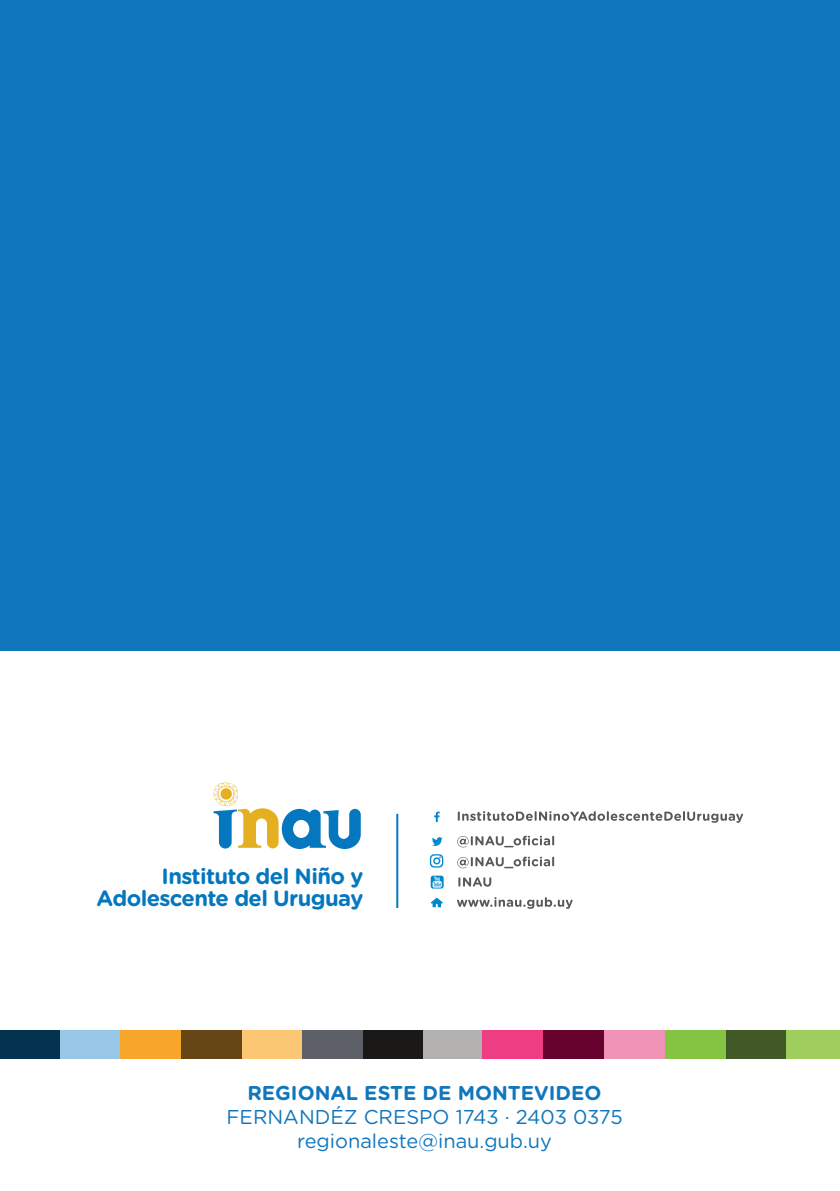
<style>
.page{position:relative;width:840px;height:1191px;background:#fff}
.page>*{position:absolute;margin:0;border:0;box-sizing:border-box;transform-origin:0 0}
.t1{font:700 22px/22px "Gotham Rounded";letter-spacing:-.03em;color:#0577be;text-align:right}
.t2{font:20px/24px "Gotham Rounded";color:#1076bd;text-align:center}
.t3{font:700 20px "Gotham Rounded";color:#1076bd}
</style>
<div class="page">
<svg style="left:213px;top:782px;width:147px;height:67px"></svg>
<svg style="left:434px;top:811px;width:5px;height:11px"></svg>
<svg style="left:432px;top:837px;width:10px;height:9px"></svg>
<svg style="left:430px;top:897px;width:12px;height:10px"></svg>
<svg style="left:457px;top:897px;width:115px;height:12px"></svg>
<svg style="left:457px;top:811px;width:285px;height:11px"></svg>
<svg style="left:457px;top:835px;width:97px;height:12px"></svg>
<svg style="left:457px;top:856px;width:97px;height:12px"></svg>
<svg style="left:458px;top:877px;width:33px;height:9px"></svg>
<svg style="left:429px;top:854px;width:14px;height:13px"></svg>
<svg style="left:430px;top:875px;width:13px;height:13px"></svg>
<hr style="left:396px;top:814px;width:2px;height:94px;background:#0577be">
<div style="left:0;top:0;width:839px;height:651px;background:#1076bd"></div>
<div style="left:0;top:1030px;width:59px;height:28px;background:#04334f"></div>
<div style="left:60px;top:1030px;width:60px;height:28px;background:#98c6e7"></div>
<div style="left:120px;top:1030px;width:61px;height:28px;background:#f7a52b"></div>
<div style="left:181px;top:1030px;width:60px;height:28px;background:#664615"></div>
<div style="left:241px;top:1030px;width:61px;height:28px;background:#fbc773"></div>
<div style="left:302px;top:1030px;width:60px;height:28px;background:#5d6067"></div>
<div style="left:362px;top:1030px;width:61px;height:28px;background:#1b1918"></div>
<div style="left:423px;top:1030px;width:60px;height:28px;background:#b2b1b0"></div>
<div style="left:482px;top:1030px;width:61px;height:28px;background:#ef3d84"></div>
<div style="left:543px;top:1030px;width:60px;height:28px;background:#66022d"></div>
<div style="left:603px;top:1030px;width:61px;height:28px;background:#f193b6"></div>
<div style="left:665px;top:1030px;width:60px;height:28px;background:#84c442"></div>
<div style="left:725px;top:1030px;width:61px;height:28px;background:#415927"></div>
<div style="left:786px;top:1030px;width:53px;height:28px;background:#a0ce5e"></div>
<p class="t1" style="left:96px;top:864px;width:268px">Instituto del Niño y<br>Adolescente del Uruguay</p>
<p class="t3" style="left:247px;top:1078px;width:355px">REGIONAL ESTE DE MONTEVIDEO</p>
<p class="t2" style="left:226px;top:1103px;width:397px">FERNANDÉZ CRESPO 1743 · 2403 0375 regionaleste@inau.gub.uy</p>
</div>
